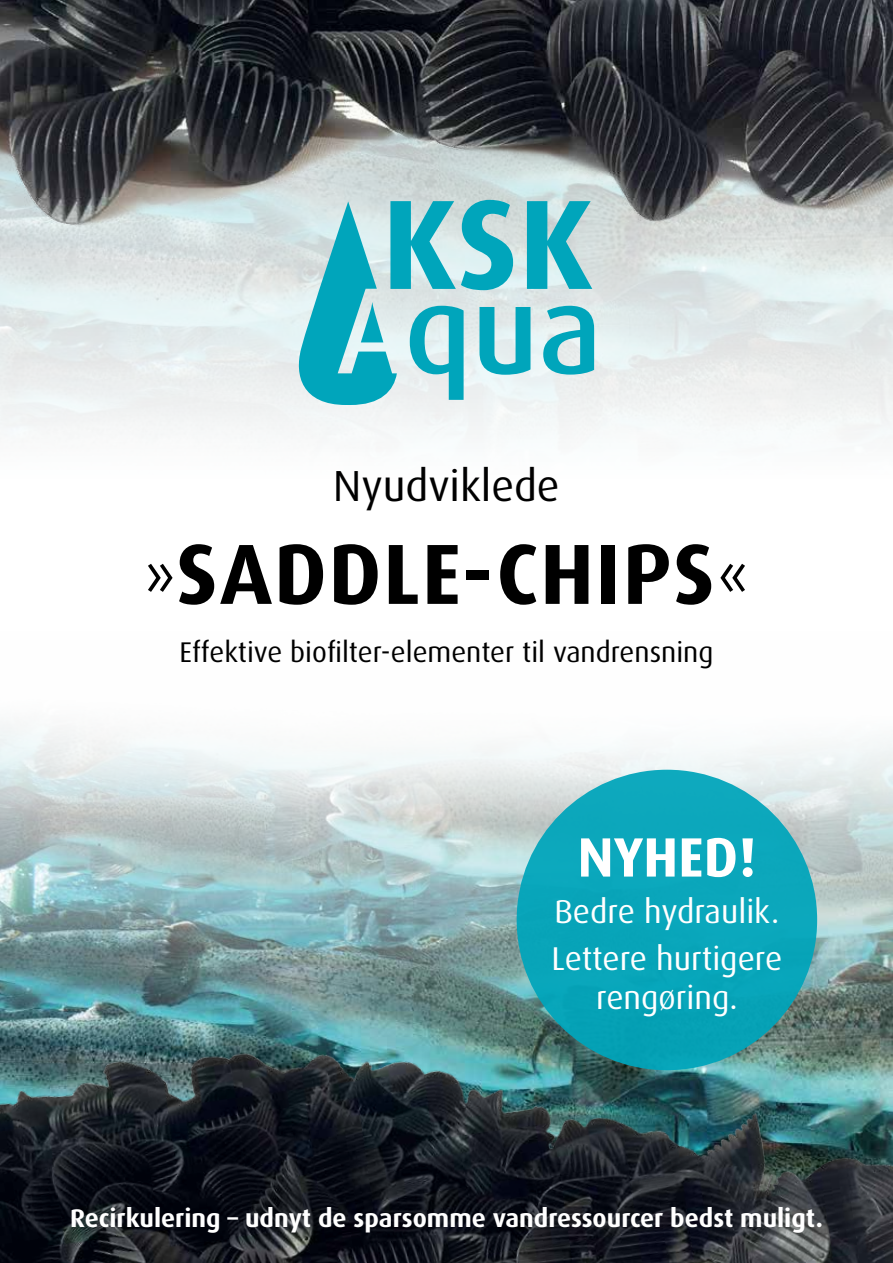
<style>
.page{position:relative;width:893px;height:1263px;background:#fff}
.page>*{position:absolute;margin:0;border:0;box-sizing:border-box;transform-origin:0 0}
.t1{font:700 85.5px "Dax";letter-spacing:.02em;color:#000}
.t2{font:700 55.5px "Dax";color:#fff}
.t3{font:43.5px "Dax";color:#000}
.t4{font:33px/46.5px "Dax";color:#fff}
.t5{font:28.5px "Dax";color:#000}
.t6{font:700 25.5px "Dax";color:#fff}
.s1{font-weight:400;font-size:64.5px}
</style>
<div class="page">
<img style="left:0;top:822px;width:893px;height:100px">
<svg style="left:0;top:724px;width:893px;height:98px"></svg>
<img style="left:0;top:0;width:893px;height:236px">
<img style="left:0;top:922px;width:893px;height:341px">
<div style="left:517px;top:770px;width:300px;height:300px;background:#09a6bb;border-radius:50%"></div>
<svg style="left:294px;top:200px;width:300px;height:205px;background:#85ced7"></svg>
<h3 class="t3" style="left:333px;top:462px;width:228px">Nyudviklede</h3>
<h1 class="t1" style="left:143px;top:526px;width:608px"><span class="s1">»</span>SADDLE-CHIPS<span class="s1">«</span></h1>
<p class="t5" style="left:180px;top:637px;width:535px">Effektive biofilter-elementer til vandrensning</p>
<h2 class="t2" style="left:577px;top:826px;width:180px">NYHED!</h2>
<p class="t4" style="left:551px;top:889px;width:232px">Bedre hydraulik.<br>Lettere hurtigere</p>
<p class="t4" style="left:596px;top:975px;width:143px">rengøring.</p>
<p class="t6" style="left:70px;top:1204px;width:754px">Recirkulering – udnyt de sparsomme vandressourcer bedst muligt.</p>
</div>
